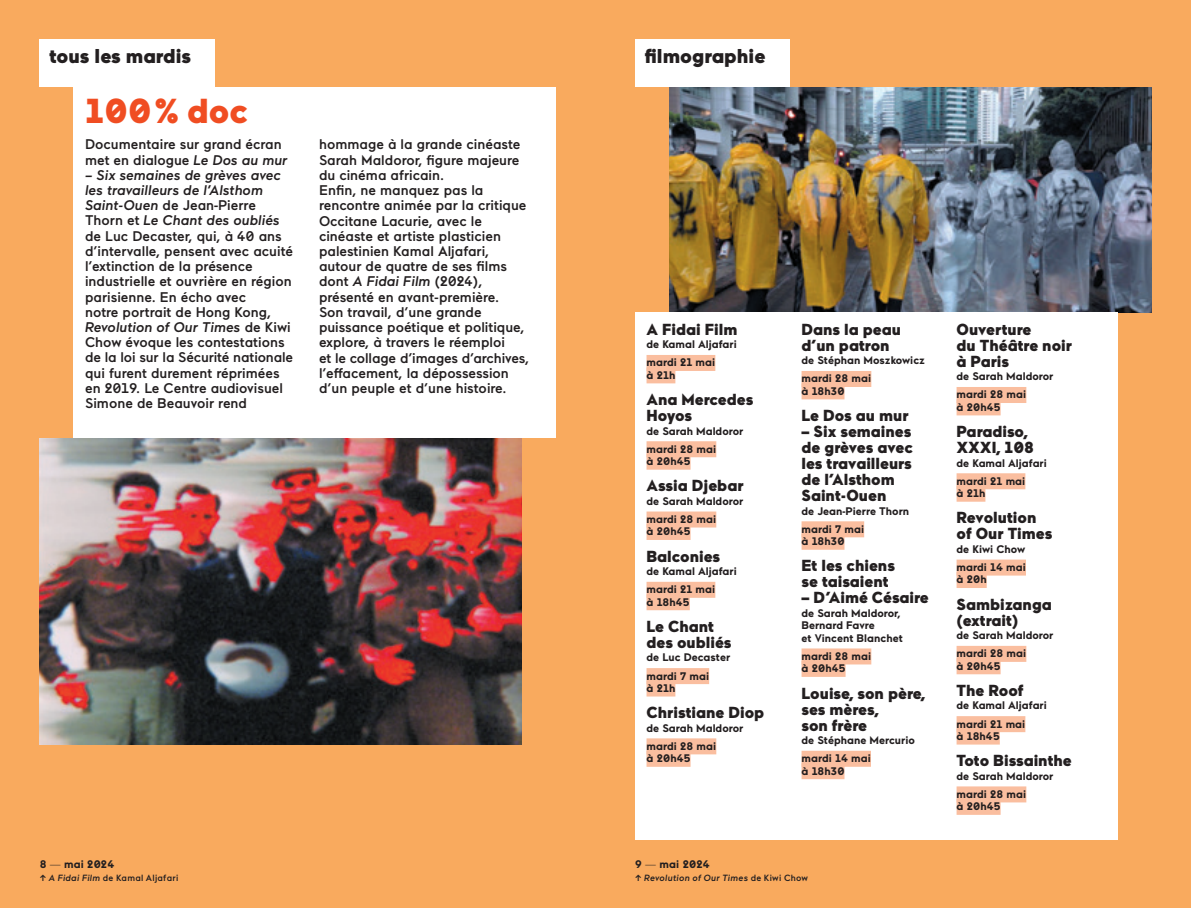
<style>
.page{position:relative;width:1191px;height:908px;background:#fff}
.page>*{position:absolute;margin:0;border:0;box-sizing:border-box;transform-origin:0 0}
.t1{font:900 34.6px "Maax";color:#f04d22}
.t2{font:900 20px "Maax";color:#231f20}
.t3{font:900 16px/16px "Maax";color:#231f20}
.t4{font:500 14px/15.2px "Maax";color:#231f20}
.t5{font:700 11px/18px "Maax";color:#231f20}
.t6{font:italic 500 9px "Maax";letter-spacing:.025em;color:#231f20}
.t7{font:500 9px "Maax";letter-spacing:.03em;color:#231f20}
.s1{font-style:italic}
.s2{font-weight:300}
.s3{font-style:normal}
</style>
<div class="page">
<div style="left:0;top:0;width:1191px;height:907px;background:#f9aa5e"></div>
<div style="left:40px;top:40px;width:175px;height:47px;background:#fff"></div>
<div style="left:74px;top:87px;width:482px;height:351px;background:#fff"></div>
<img style="left:669px;top:87px;width:482px;height:225px">
<div style="left:635px;top:312px;width:482px;height:527px;background:#fff"></div>
<div style="left:646px;top:355px;width:69px;height:16px;background:#fabe9f"></div>
<div style="left:646px;top:367px;width:29px;height:16px;background:#fabe9f"></div>
<div style="left:646px;top:441px;width:70px;height:16px;background:#fabe9f"></div>
<div style="left:646px;top:453px;width:44px;height:16px;background:#fabe9f"></div>
<div style="left:646px;top:511px;width:70px;height:16px;background:#fabe9f"></div>
<div style="left:646px;top:523px;width:44px;height:16px;background:#fabe9f"></div>
<div style="left:646px;top:581px;width:69px;height:16px;background:#fabe9f"></div>
<div style="left:646px;top:594px;width:44px;height:16px;background:#fabe9f"></div>
<div style="left:646px;top:667px;width:63px;height:16px;background:#fabe9f"></div>
<div style="left:646px;top:680px;width:29px;height:16px;background:#fabe9f"></div>
<div style="left:646px;top:738px;width:70px;height:16px;background:#fabe9f"></div>
<div style="left:646px;top:750px;width:44px;height:16px;background:#fabe9f"></div>
<div style="left:801px;top:371px;width:70px;height:16px;background:#fabe9f"></div>
<div style="left:801px;top:383px;width:43px;height:16px;background:#fabe9f"></div>
<div style="left:801px;top:521px;width:63px;height:16px;background:#fabe9f"></div>
<div style="left:801px;top:533px;width:43px;height:16px;background:#fabe9f"></div>
<div style="left:801px;top:648px;width:70px;height:16px;background:#fabe9f"></div>
<div style="left:801px;top:660px;width:44px;height:16px;background:#fabe9f"></div>
<div style="left:801px;top:750px;width:70px;height:16px;background:#fabe9f"></div>
<div style="left:801px;top:762px;width:43px;height:16px;background:#fabe9f"></div>
<div style="left:956px;top:387px;width:70px;height:16px;background:#fabe9f"></div>
<div style="left:956px;top:399px;width:44px;height:16px;background:#fabe9f"></div>
<div style="left:956px;top:473px;width:69px;height:16px;background:#fabe9f"></div>
<div style="left:956px;top:485px;width:29px;height:16px;background:#fabe9f"></div>
<div style="left:956px;top:559px;width:70px;height:16px;background:#fabe9f"></div>
<div style="left:956px;top:571px;width:30px;height:16px;background:#fabe9f"></div>
<div style="left:956px;top:645px;width:70px;height:16px;background:#fabe9f"></div>
<div style="left:956px;top:658px;width:44px;height:16px;background:#fabe9f"></div>
<div style="left:956px;top:715px;width:69px;height:16px;background:#fabe9f"></div>
<div style="left:956px;top:728px;width:43px;height:16px;background:#fabe9f"></div>
<div style="left:956px;top:786px;width:70px;height:16px;background:#fabe9f"></div>
<div style="left:956px;top:798px;width:44px;height:16px;background:#fabe9f"></div>
<div style="left:635px;top:40px;width:154px;height:47px;background:#fff"></div>
<img style="left:40px;top:438px;width:482px;height:306px">
<h2 class="t2" style="left:49px;top:43px;width:143px">tous les mardis</h2>
<h1 class="t1" style="left:85px;top:88px;width:164px">100 % doc</h1>
<p class="t4" style="left:85px;top:136px;width:204px">Documentaire sur grand écran met en dialogue <span class="s1">Le Dos au mur</span></p>
<p class="t4" style="left:85px;top:167px;width:210px"><span class="s1">– Six semaines de grèves avec les travailleurs de l’Alsthom<br>Saint-Ouen</span> de Jean-Pierre<br>Thorn et <span class="s1">Le Chant des oubliés </span>de Luc Decaster, qui, à 40 ans d’intervalle, pensent avec acuité l’extinction de la présence industrielle et ouvrière en région parisienne. En écho avec<br>notre portrait de Hong Kong,<br><span class="s1">Revolution of Our Times</span> de Kiwi<br>Chow évoque les contestations de la loi sur la Sécurité nationale qui furent durement réprimées en 2019. Le Centre audiovisuel<br>Simone de Beauvoir rend</p>
<p class="t4" style="left:319px;top:136px;width:212px">hommage à la grande cinéaste<br>Sarah Maldoror, figure majeure du cinéma africain.<br>Enfin, ne manquez pas la rencontre animée par la critique<br>Occitane Lacurie, avec le cinéaste et artiste plasticien palestinien Kamal Aljafari, autour de quatre de ses films dont <span class="s1">A Fidai Film</span> (2024), présenté en avant-première.<br>Son travail, d’une grande puissance poétique et politique, explore, à travers le réemploi<br>et le collage d’images d’archives, l’effacement, la dépossession d’un peuple et d’une histoire.</p>
<h2 class="t2" style="left:645px;top:43px;width:122px">filmographie</h2>
<p class="t3" style="left:646px;top:320px;width:92px">A Fidai Film</p>
<p class="t5" style="left:646px;top:335px;width:92px">de Kamal Aljafari mardi 21 mai</p>
<p class="t5" style="left:646px;top:365px;width:30px">à 21h</p>
<p class="t3" style="left:646px;top:390px;width:108px">Ana Mercedes<br>Hoyos</p>
<p class="t5" style="left:646px;top:421px;width:98px">de Sarah Maldoror mardi 28 mai</p>
<p class="t5" style="left:646px;top:451px;width:46px">à 20h45</p>
<p class="t3" style="left:646px;top:477px;width:99px">Assia Djebar</p>
<p class="t5" style="left:646px;top:491px;width:98px">de Sarah Maldoror mardi 28 mai</p>
<p class="t5" style="left:646px;top:521px;width:46px">à 20h45</p>
<p class="t3" style="left:646px;top:547px;width:75px">Balconies</p>
<p class="t5" style="left:646px;top:561px;width:92px">de Kamal Aljafari mardi 21 mai</p>
<p class="t5" style="left:646px;top:592px;width:45px">à 18h45</p>
<p class="t3" style="left:646px;top:617px;width:86px">Le Chant des oubliés</p>
<p class="t5" style="left:646px;top:647px;width:85px">de Luc Decaster mardi 7 mai</p>
<p class="t5" style="left:646px;top:678px;width:30px">à 21h</p>
<p class="t3" style="left:646px;top:703px;width:119px">Christiane Diop</p>
<p class="t5" style="left:646px;top:718px;width:98px">de Sarah Maldoror mardi 28 mai</p>
<p class="t5" style="left:646px;top:748px;width:46px">à 20h45</p>
<p class="t5" style="left:40px;top:854px;width:76px">8 <span class="s2">—</span> mai 2024</p>
<p class="t5" style="left:635px;top:854px;width:76px">9 <span class="s2">—</span> mai 2024</p>
<p class="t3" style="left:801px;top:320px;width:101px">Dans la peau d’un patron</p>
<p class="t5" style="left:801px;top:351px;width:125px">de Stéphan Moszkowicz mardi 28 mai</p>
<p class="t5" style="left:801px;top:381px;width:44px">à 18h30</p>
<p class="t3" style="left:801px;top:406px;width:109px">Le Dos au mur</p>
<p class="t3" style="left:801px;top:422px;width:113px">– Six semaines de grèves avec les travailleurs de l’Alsthom<br>Saint-Ouen</p>
<p class="t5" style="left:801px;top:501px;width:109px">de Jean-Pierre Thorn mardi 7 mai</p>
<p class="t5" style="left:801px;top:531px;width:44px">à 18h30</p>
<p class="t3" style="left:801px;top:557px;width:95px">Et les chiens se taisaient</p>
<p class="t3" style="left:801px;top:589px;width:129px">– D’Aimé Césaire</p>
<p class="t5" style="left:801px;top:606px;width:103px;line-height:12.4px">de Sarah Maldoror,<br>Bernard Favre<br>et Vincent Blanchet</p>
<p class="t5" style="left:801px;top:649px;width:71px;line-height:12.4px">mardi 28 mai à 20h45</p>
<p class="t3" style="left:801px;top:684px;width:125px">Louise, son père, ses mères,<br>son frère</p>
<p class="t5" style="left:801px;top:730px;width:115px">de Stéphane Mercurio mardi 14 mai</p>
<p class="t5" style="left:801px;top:760px;width:44px">à 18h30</p>
<p class="t7" style="left:40px;top:871px;width:140px">↑ <span class="s1">A Fidai Film</span> de Kamal Aljafari</p>
<p class="t6" style="left:635px;top:871px;width:174px"><span class="s3">↑</span> Revolution of Our Times <span class="s3">de Kiwi Chow</span></p>
<p class="t3" style="left:956px;top:320px;width:117px">Ouverture<br>du Théâtre noir à Paris</p>
<p class="t5" style="left:956px;top:367px;width:98px">de Sarah Maldoror mardi 28 mai</p>
<p class="t5" style="left:956px;top:397px;width:46px">à 20h45</p>
<p class="t3" style="left:956px;top:422px;width:79px">Paradiso,<br>XXXI, 108</p>
<p class="t5" style="left:956px;top:453px;width:92px">de Kamal Aljafari mardi 21 mai</p>
<p class="t5" style="left:956px;top:483px;width:30px">à 21h</p>
<p class="t3" style="left:956px;top:509px;width:97px">Revolution of Our Times</p>
<p class="t5" style="left:956px;top:539px;width:71px">de Kiwi Chow mardi 14 mai</p>
<p class="t5" style="left:956px;top:569px;width:32px">à 20h</p>
<p class="t3" style="left:956px;top:595px;width:97px">Sambizanga (extrait)</p>
<p class="t5" style="left:956px;top:625px;width:98px">de Sarah Maldoror mardi 28 mai</p>
<p class="t5" style="left:956px;top:656px;width:46px">à 20h45</p>
<p class="t3" style="left:956px;top:681px;width:68px">The Roof</p>
<p class="t5" style="left:956px;top:695px;width:92px">de Kamal Aljafari mardi 21 mai</p>
<p class="t5" style="left:956px;top:726px;width:45px">à 18h45</p>
<p class="t3" style="left:956px;top:751px;width:117px">Toto Bissainthe</p>
<p class="t5" style="left:956px;top:766px;width:98px">de Sarah Maldoror mardi 28 mai</p>
<p class="t5" style="left:956px;top:796px;width:46px">à 20h45</p>
</div>
